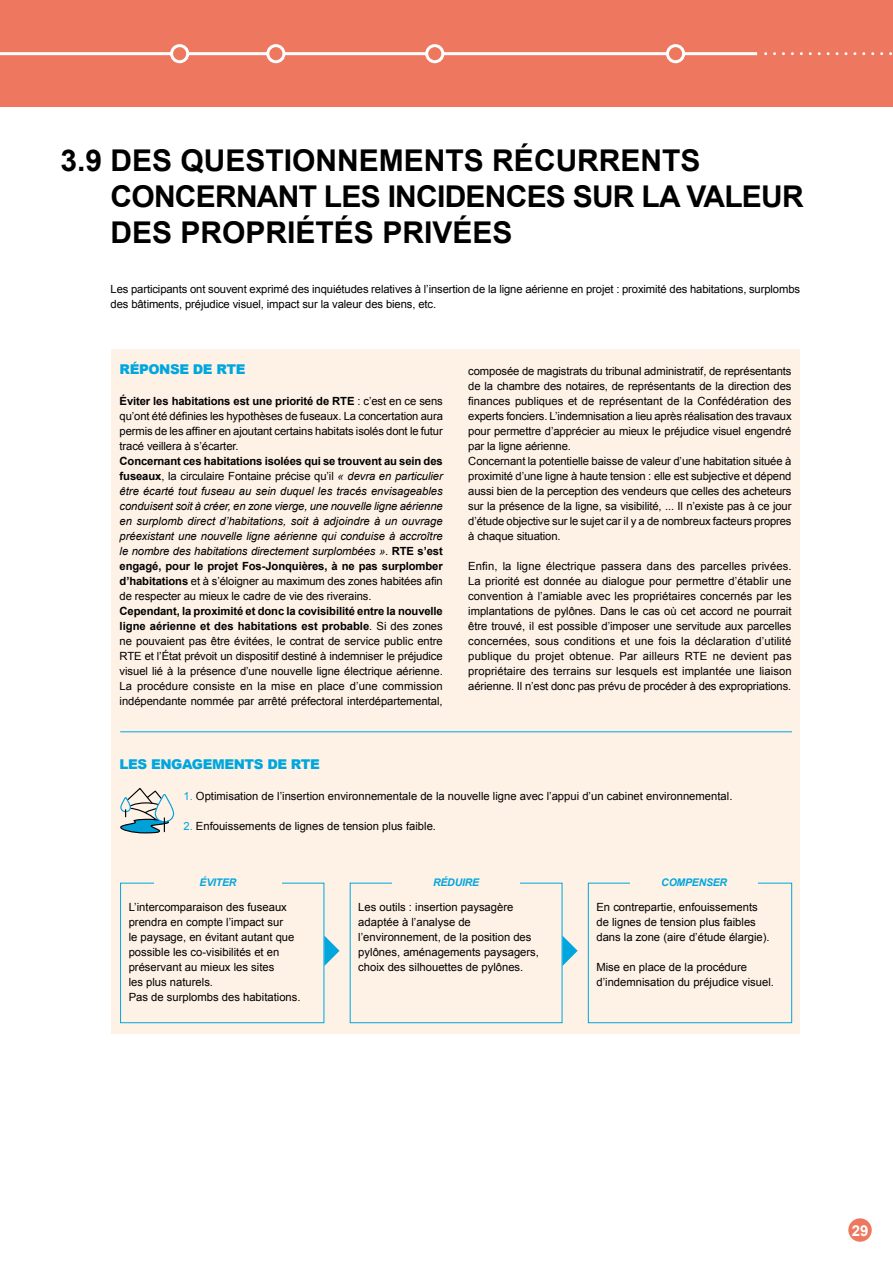
<style>
.page{position:relative;width:893px;height:1263px;background:#fff}
.page>*{position:absolute;margin:0;border:0;box-sizing:border-box;transform-origin:0 0}
.t1{font:700 30px/36px "Arial";color:#000}
.t2{font:700 15px "Arial";color:#fff}
.t3{font:900 13.5px "Arial";letter-spacing:-.03em;color:#00a7de}
.t4{font:11.25px/15px "Arial";letter-spacing:-.01em;color:#000}
.t5{font:italic 11.25px/15px "Arial";letter-spacing:-.01em;color:#000;text-align:justify}
.t6{font:italic 700 10.5px "Arial";letter-spacing:-.02em;color:#00a7de}
.s1{font-weight:700}
.s2{font-weight:700;font-style:normal}
.s3{font-style:normal}
.s4{color:#00a7de}
</style>
<div class="page">
<div style="left:0;top:0;width:893px;height:106px;background:#ee7760"></div>
<hr style="left:0;top:52px;width:757px;height:3px;background:#fff">
<svg style="left:766px;top:52px;width:126px;height:3px"></svg>
<div style="left:667px;top:46px;width:17px;height:16px;background:#ee7760;border-radius:50%"></div>
<div style="left:666px;top:44px;width:19px;height:19px;border:3px solid #fff;border-radius:50%"></div>
<div style="left:427px;top:46px;width:16px;height:16px;background:#ee7760;border-radius:50%"></div>
<div style="left:425px;top:44px;width:19px;height:19px;border:3px solid #fff;border-radius:50%"></div>
<div style="left:268px;top:46px;width:16px;height:16px;background:#ee7760;border-radius:50%"></div>
<div style="left:266px;top:44px;width:19px;height:19px;border:3px solid #fff;border-radius:50%"></div>
<div style="left:172px;top:46px;width:16px;height:16px;background:#ee7760;border-radius:50%"></div>
<div style="left:170px;top:44px;width:19px;height:19px;border:3px solid #fff;border-radius:50%"></div>
<div style="left:848px;top:1218px;width:24px;height:24px;background:#ee7760;border-radius:50%"></div>
<div style="left:111px;top:349px;width:689px;height:684px;background:#fef1e6"></div>
<hr style="left:120px;top:731px;width:672px;height:1px;background:#00a7de">
<div style="left:120px;top:883px;width:204px;height:140px;border:1px solid #00a7de"></div>
<div style="left:350px;top:883px;width:212px;height:140px;border:1px solid #00a7de"></div>
<div style="left:588px;top:883px;width:204px;height:140px;border:1px solid #00a7de"></div>
<div style="left:154px;top:878px;width:128px;height:18px;background:#fef1e6"></div>
<div style="left:392px;top:878px;width:128px;height:18px;background:#fef1e6"></div>
<div style="left:630px;top:878px;width:128px;height:18px;background:#fef1e6"></div>
<svg style="left:324px;top:935px;width:15px;height:31px"></svg>
<svg style="left:562px;top:935px;width:16px;height:31px"></svg>
<svg style="left:120px;top:788px;width:55px;height:46px"></svg>
<h1 class="t1" style="left:111px;top:143px;width:695px;text-indent:-50px">3.9 DES QUESTIONNEMENTS RÉCURRENTS<br>CONCERNANT LES INCIDENCES SUR LA VALEUR<br>DES PROPRIÉTÉS PRIVÉES</h1>
<p class="t4" style="left:111px;top:282px;width:691px">Les participants ont souvent exprimé des inquiétudes relatives à l’insertion de la ligne aérienne en projet : proximité des habitations, surplombs des bâtiments, préjudice visuel, impact sur la valeur des biens, etc.</p>
<p class="t3" style="left:120px;top:359px;width:127px">RÉPONSE DE RTE</p>
<p class="t4" style="left:120px;top:394px;width:325px;text-align:justify"><span class="s1">Éviter les habitations est une priorité de RTE</span> : c’est en ce sens qu’ont été définies les hypothèses de fuseaux. La concertation aura permis de les affiner en ajoutant certains habitats isolés dont le futur tracé veillera à s’écarter.</p>
<p class="t5" style="left:120px;top:454px;width:325px"><span class="s2">Concernant ces habitations isolées qui se trouvent au sein des fuseaux</span><span class="s3">, la circulaire Fontaine précise qu’il</span> « devra en particulier être écarté tout fuseau au sein duquel les tracés envisageables conduisent soit à créer, en zone vierge, une nouvelle ligne aérienne en surplomb direct d’habitations, soit à adjoindre à un ouvrage préexistant une nouvelle ligne aérienne qui conduise à accroître le nombre des habitations directement surplombées »<span class="s3">.</span> <span class="s2">RTE s’est engagé, pour le projet Fos-Jonquières, à ne pas surplomber d’habitations</span> <span class="s3">et à s’éloigner au maximum des zones habitées afin de respecter au mieux le cadre de vie des riverains.</span></p>
<p class="t4" style="left:120px;top:604px;width:325px;text-align:justify"><span class="s1">Cependant, la proximité et donc la covisibilité entre la nouvelle ligne aérienne et des habitations est probable</span>. Si des zones ne pouvaient pas être évitées, le contrat de service public entre RTE et l’État prévoit un dispositif destiné à indemniser le préjudice visuel lié à la présence d’une nouvelle ligne électrique aérienne.<br>La procédure consiste en la mise en place d’une commission indépendante nommée par arrêté préfectoral interdépartemental,</p>
<p class="t4" style="left:468px;top:364px;width:325px">composée de magistrats du tribunal administratif, de représentants de la chambre des notaires, de représentants de la direction des finances publiques et de représentant de la Confédération des experts fonciers. L’indemnisation a lieu après réalisation des travaux pour permettre d’apprécier au mieux le préjudice visuel engendré par la ligne aérienne.<br>Concernant la potentielle baisse de valeur d’une habitation située à proximité d’une ligne à haute tension : elle est subjective et dépend aussi bien de la perception des vendeurs que celles des acheteurs sur la présence de la ligne, sa visibilité, ... Il n’existe pas à ce jour d’étude objective sur le sujet car il y a de nombreux facteurs propres à chaque situation.</p>
<p class="t4" style="left:468px;top:559px;width:325px;text-align:justify">Enfin, la ligne électrique passera dans des parcelles privées.<br>La priorité est donnée au dialogue pour permettre d’établir une convention à l’amiable avec les propriétaires concernés par les implantations de pylônes. Dans le cas où cet accord ne pourrait être trouvé, il est possible d’imposer une servitude aux parcelles concernées, sous conditions et une fois la déclaration d’utilité publique du projet obtenue. Par ailleurs RTE ne devient pas propriétaire des terrains sur lesquels est implantée une liaison aérienne. Il n’est donc pas prévu de procéder à des expropriations.</p>
<p class="t3" style="left:120px;top:754px;width:202px">LES ENGAGEMENTS DE RTE</p>
<p class="t4" style="left:183px;top:789px;width:550px"><span class="s4">1.</span> Optimisation de l’insertion environnementale de la nouvelle ligne avec l’appui d’un cabinet environnemental.</p>
<p class="t4" style="left:183px;top:819px;width:254px"><span class="s4">2.</span> Enfouissements de lignes de tension plus faible.</p>
<p class="t6" style="left:200px;top:876px;width:38px">ÉVITER</p>
<p class="t6" style="left:433px;top:876px;width:47px">RÉDUIRE</p>
<p class="t6" style="left:661px;top:876px;width:67px">COMPENSER</p>
<p class="t4" style="left:129px;top:900px;width:173px">L’intercomparaison des fuseaux prendra en compte l’impact sur<br>le paysage, en évitant autant que possible les co-visibilités et en préservant au mieux les sites<br>les plus naturels.<br>Pas de surplombs des habitations.</p>
<p class="t4" style="left:358px;top:900px;width:182px">Les outils : insertion paysagère adaptée à l’analyse de l’environnement, de la position des pylônes, aménagements paysagers, choix des silhouettes de pylônes.</p>
<p class="t4" style="left:596px;top:900px;width:175px">En contrepartie, enfouissements de lignes de tension plus faibles dans la zone (aire d’étude élargie).</p>
<p class="t4" style="left:596px;top:960px;width:179px">Mise en place de la procédure d’indemnisation du préjudice visuel.</p>
<h2 class="t2" style="left:852px;top:1220px;width:18px">29</h2>
</div>
